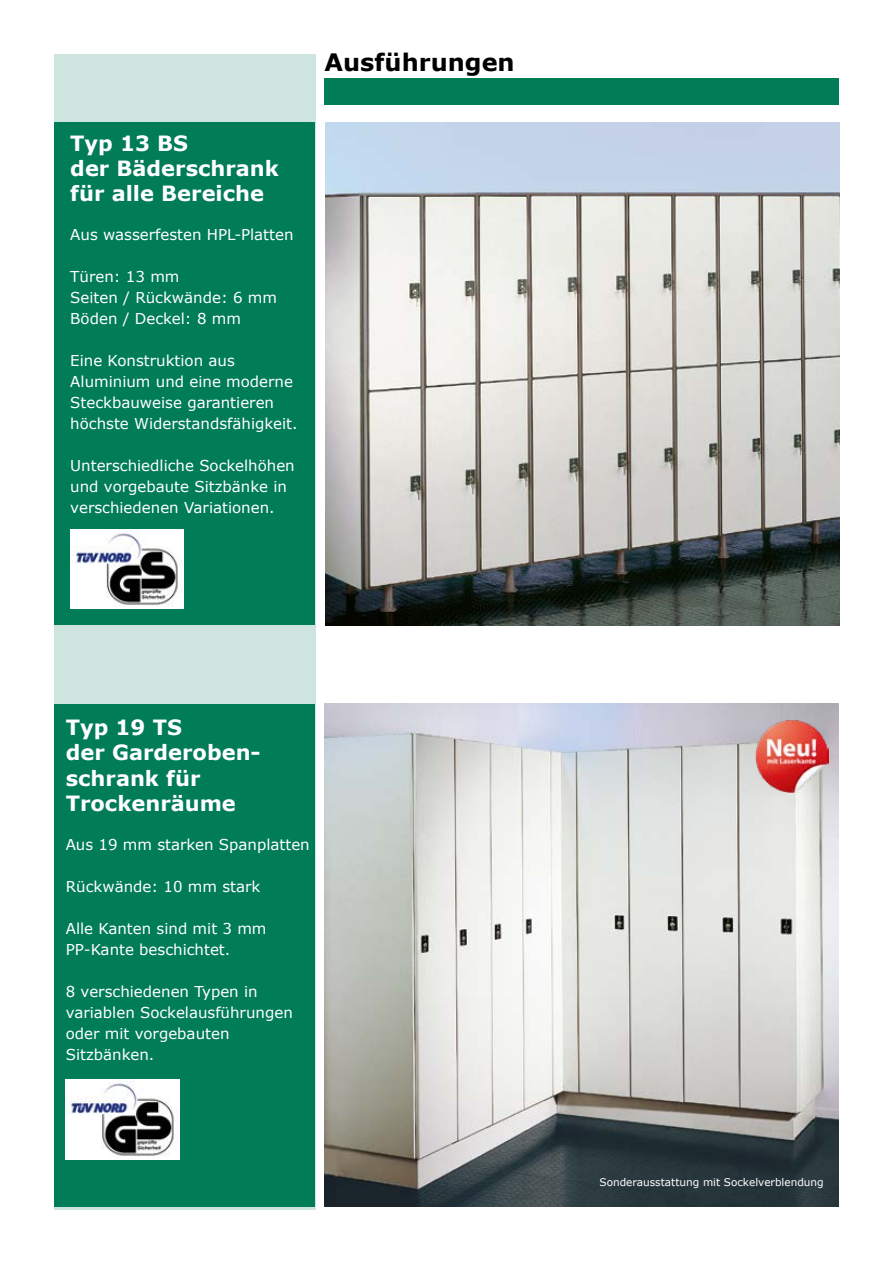
<style>
.page{position:relative;width:893px;height:1263px;background:#fff}
.page>*{position:absolute;margin:0;border:0;box-sizing:border-box;transform-origin:0 0}
.t1{font:700 24px "Verdana";color:#000}
.t2{font:700 21px/25.2px "Verdana";color:#fff}
.t3{font:15px/21px "Verdana";color:#fff}
.t4{font:10.5px "Verdana";color:#fff}
</style>
<div class="page">
<div style="left:325px;top:78px;width:514px;height:26px;background:#007c57"></div>
<div style="left:54px;top:54px;width:261px;height:1155px;background:#cde5de"></div>
<div style="left:54px;top:704px;width:261px;height:502px;background:#007c57"></div>
<div style="left:54px;top:122px;width:261px;height:503px;background:#007c57"></div>
<img style="left:325px;top:704px;width:513px;height:502px">
<img style="left:755px;top:720px;width:73px;height:72px">
<img style="left:325px;top:122px;width:514px;height:503px">
<img style="left:70px;top:529px;width:114px;height:80px">
<img style="left:66px;top:1080px;width:113px;height:79px">
<h2 class="t2" style="left:70px;top:130px;width:210px">Typ 13 BS<br>der Bäderschrank für alle Bereiche</h2>
<p class="t3" style="left:70px;top:223px;width:225px">Aus wasserfesten HPL-Platten</p>
<p class="t3" style="left:70px;top:265px;width:208px">Türen: 13 mm<br>Seiten / Rückwände: 6 mm<br>Böden / Deckel: 8 mm</p>
<p class="t3" style="left:70px;top:349px;width:229px">Eine Konstruktion aus<br>Aluminium und eine moderne<br>Steckbauweise garantieren höchste Widerstandsfähigkeit.</p>
<p class="t3" style="left:70px;top:454px;width:226px">Unterschiedliche Sockelhöhen und vorgebaute Sitzbänke in verschiedenen Variationen.</p>
<h1 class="t1" style="left:325px;top:47px;width:192px">Ausführungen</h1>
<h2 class="t2" style="left:66px;top:714px;width:196px">Typ 19 TS<br>der Garderoben&shy;schrank für<br>Trockenräume</h2>
<p class="t3" style="left:66px;top:833px;width:245px">Aus 19 mm starken Spanplatten</p>
<p class="t3" style="left:66px;top:875px;width:196px">Rückwände: 10 mm stark</p>
<p class="t3" style="left:66px;top:917px;width:202px">Alle Kanten sind mit 3 mm<br>PP-Kante beschichtet.</p>
<p class="t3" style="left:66px;top:980px;width:229px">8 verschiedenen Typen in variablen Sockelausführungen oder mit vorgebauten<br>Sitzbänken.</p>
<p class="t4" style="left:600px;top:1175px;width:226px">Sonderausstattung mit Sockelverblendung</p>
</div>
